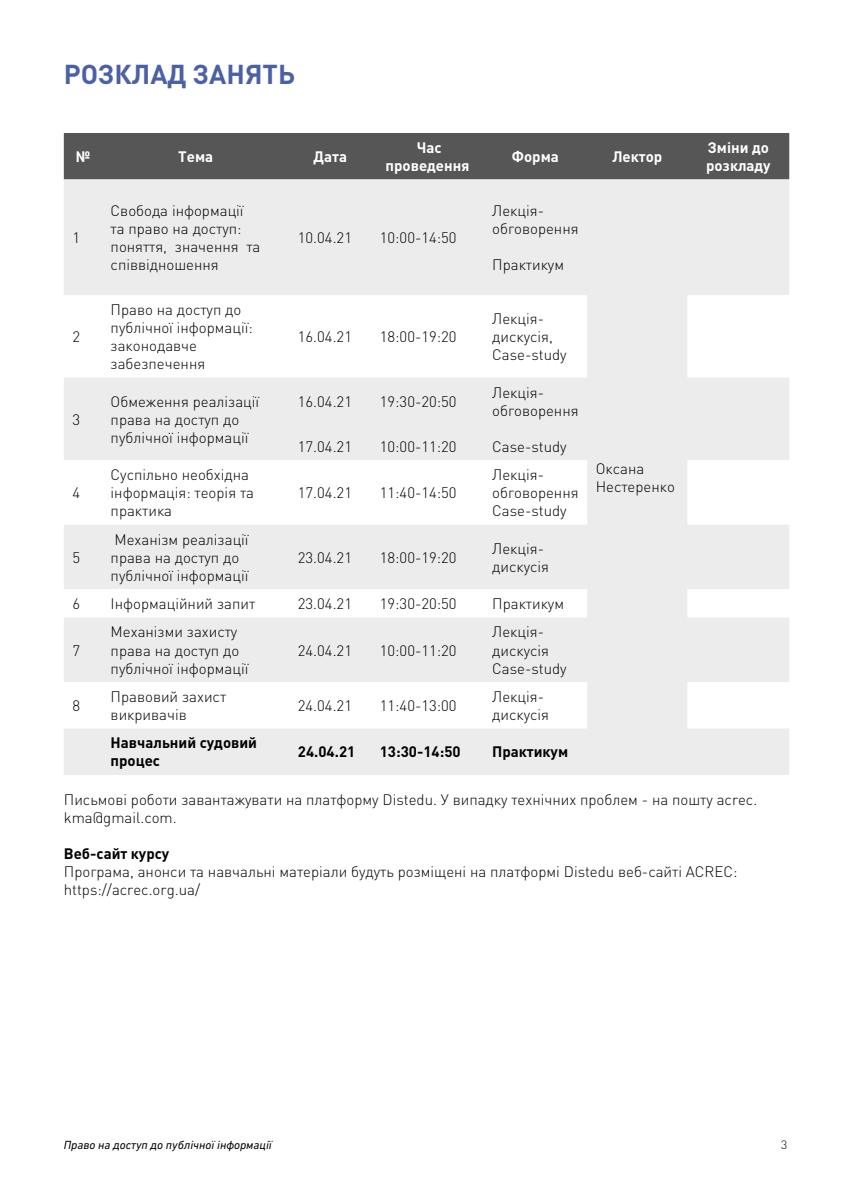
<style>
.page{position:relative;width:851px;height:1191px;background:#fff}
.page>*{position:absolute;margin:0;border:0;box-sizing:border-box;transform-origin:0 0}
.t1{font:700 27px "DIN Pro";color:#4b61a5}
.t2{font:300 15px/18px "DIN Pro";color:#000}
.t3{font:700 15px/18px "DIN Pro";color:#000}
.t4{font:700 15px/18px "DIN Pro";color:#fff;text-align:center}
.t5{font:italic 12px "DIN Next CYR";color:#000}
.t6{font:300 12px "DIN Pro";color:#000}
</style>
<div class="page">
<div style="left:64px;top:133px;width:725px;height:46px;background:#565656"></div>
<svg style="left:64px;top:179px;width:725px;height:596px;fill:#ececed"></svg>
<h1 class="t1" style="left:64px;top:56px;width:233px">Розклад занять</h1>
<p class="t4" style="left:76px;top:147px;width:16px">№</p>
<p class="t4" style="left:178px;top:147px;width:36px">Тема</p>
<p class="t4" style="left:313px;top:147px;width:35px">Дата</p>
<p class="t4" style="left:385px;top:138px;width:85px">Час проведення</p>
<p class="t4" style="left:512px;top:147px;width:48px">Форма</p>
<p class="t4" style="left:612px;top:147px;width:51px">Лектор</p>
<p class="t4" style="left:706px;top:138px;width:66px;text-align:left">Зміни до розкладу</p>
<p class="t2" style="left:72px;top:228px;width:9px">1</p>
<p class="t2" style="left:72px;top:327px;width:9px">2</p>
<p class="t2" style="left:72px;top:409px;width:9px">3</p>
<p class="t2" style="left:72px;top:483px;width:9px">4</p>
<p class="t2" style="left:72px;top:547px;width:9px">5</p>
<p class="t2" style="left:111px;top:201px;width:151px">Свобода інформації та право на доступ: поняття, значення та співвідношення</p>
<p class="t2" style="left:111px;top:300px;width:144px">Право на доступ до публічної інформації: законодавче забезпечення</p>
<p class="t2" style="left:298px;top:228px;width:56px">10.04.21</p>
<p class="t2" style="left:380px;top:228px;width:78px">10:00-14:50</p>
<p class="t2" style="left:298px;top:327px;width:56px">16.04.21</p>
<p class="t2" style="left:380px;top:327px;width:78px">18:00-19:20</p>
<p class="t2" style="left:111px;top:391px;width:150px">Обмеження реалізації права на доступ до публічної інформації</p>
<p class="t2" style="left:298px;top:391px;width:56px">16.04.21</p>
<p class="t2" style="left:298px;top:436px;width:56px">17.04.21</p>
<p class="t2" style="left:380px;top:391px;width:78px">19:30-20:50</p>
<p class="t2" style="left:380px;top:436px;width:78px">10:00-11:20</p>
<p class="t2" style="left:111px;top:465px;width:145px">Суспільно необхідна інформація: теорія та практика</p>
<p class="t2" style="left:298px;top:483px;width:56px">17.04.21</p>
<p class="t2" style="left:380px;top:483px;width:78px">11:40-14:50</p>
<p class="t2" style="left:492px;top:201px;width:88px">Лекція&shy;обговорення</p>
<p class="t2" style="left:492px;top:255px;width:73px">Практикум</p>
<p class="t2" style="left:492px;top:309px;width:76px">Лекція&shy;дискусія,<br>Case-study</p>
<p class="t2" style="left:492px;top:382px;width:88px">Лекція&shy;обговорення</p>
<p class="t2" style="left:492px;top:436px;width:76px">Case-study</p>
<p class="t2" style="left:492px;top:465px;width:88px">Лекція&shy;обговорення<br>Case-study</p>
<p class="t2" style="left:111px;top:529px;width:139px">Механізм реалізації права на доступ до публічної інформації</p>
<p class="t2" style="left:298px;top:547px;width:56px">23.04.21</p>
<p class="t2" style="left:380px;top:547px;width:78px">18:00-19:20</p>
<p class="t2" style="left:492px;top:538px;width:58px">Лекція&shy;дискусія</p>
<p class="t2" style="left:72px;top:594px;width:9px">6</p>
<p class="t2" style="left:111px;top:594px;width:146px">Інформаційний запит</p>
<p class="t2" style="left:298px;top:594px;width:56px">23.04.21</p>
<p class="t2" style="left:380px;top:594px;width:78px">19:30-20:50</p>
<p class="t2" style="left:492px;top:594px;width:73px">Практикум</p>
<p class="t2" style="left:72px;top:640px;width:9px">7</p>
<p class="t2" style="left:111px;top:622px;width:139px">Механізми захисту права на доступ до публічної інформації</p>
<p class="t2" style="left:492px;top:622px;width:76px">Лекція&shy;дискусія<br>Case-study</p>
<p class="t2" style="left:298px;top:640px;width:56px">24.04.21</p>
<p class="t2" style="left:380px;top:640px;width:78px">10:00-11:20</p>
<p class="t2" style="left:595px;top:459px;width:81px">Оксана<br>Нестеренко</p>
<p class="t2" style="left:72px;top:696px;width:9px">8</p>
<p class="t2" style="left:111px;top:687px;width:117px">Правовий захист викривачів</p>
<p class="t2" style="left:298px;top:696px;width:56px">24.04.21</p>
<p class="t2" style="left:380px;top:696px;width:78px">11:40-13:00</p>
<p class="t2" style="left:492px;top:687px;width:58px">Лекція&shy;дискусія</p>
<p class="t3" style="left:111px;top:733px;width:148px">Навчальний судовий процес</p>
<p class="t3" style="left:298px;top:742px;width:59px">24.04.21</p>
<p class="t3" style="left:380px;top:742px;width:82px">13:30-14:50</p>
<p class="t3" style="left:492px;top:742px;width:77px">Практикум</p>
<p class="t2" style="left:64px;top:790px;width:695px">Письмові роботи завантажувати на платформу Distedu. У випадку технічних проблем - на пошту acrec. kma@gmail.com.</p>
<p class="t3" style="left:64px;top:844px;width:107px">Веб-сайт курсу</p>
<p class="t2" style="left:64px;top:862px;width:675px">Програма, анонси та навчальні матеріали будуть розміщені на платформі Distedu веб-сайті ACREC: https://acrec.org.ua/</p>
<p class="t5" style="left:64px;top:1138px;width:209px">Право на доступ до публічної інформації</p>
<p class="t6" style="left:780px;top:1136px;width:8px">3</p>
</div>
